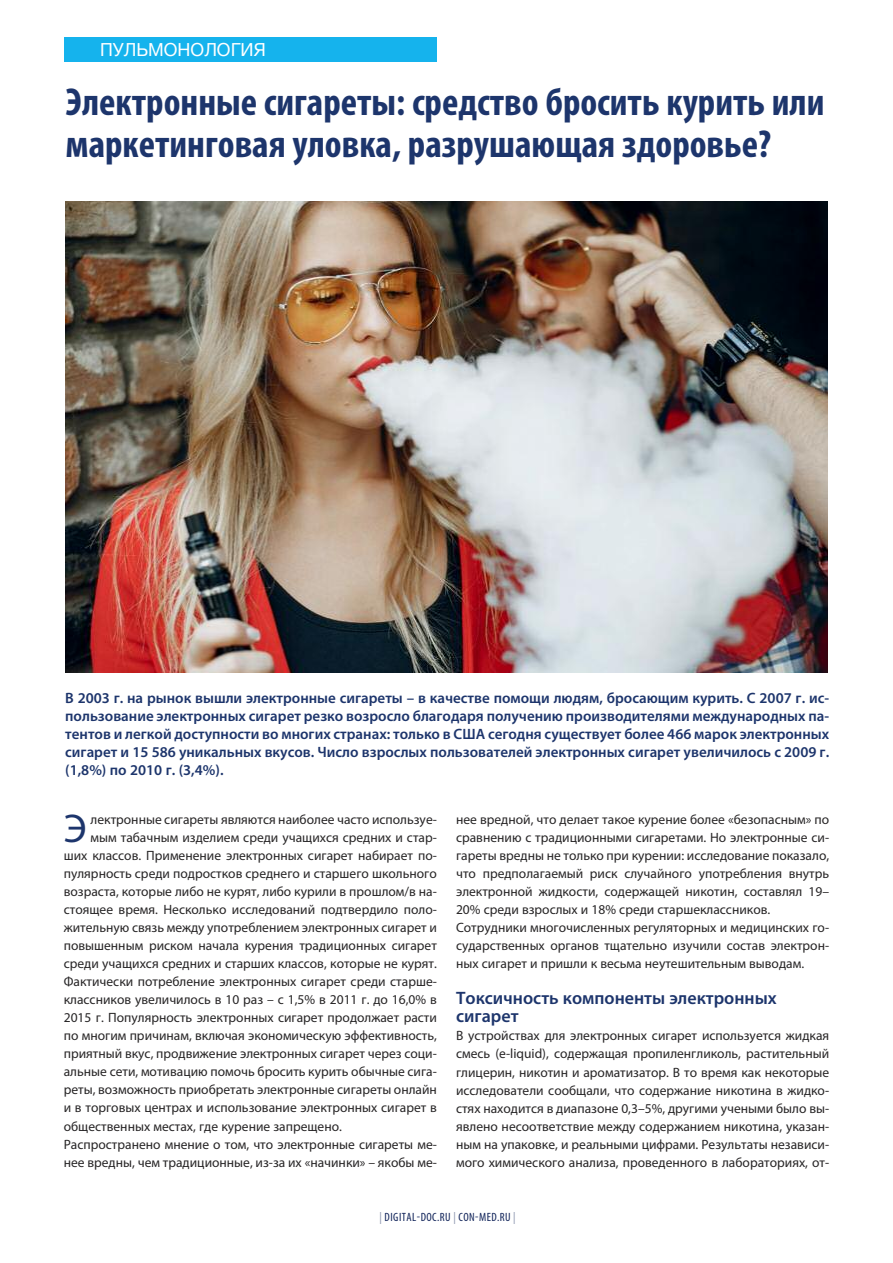
<style>
.page{position:relative;width:893px;height:1263px;background:#fff}
.page>*{position:absolute;margin:0;border:0;box-sizing:border-box;transform-origin:0 0}
.t1{font:40.2px "Myriad Pro";color:#1d356c}
.t2{font:700 condensed 39px/42px "Myriad Pro";color:#1d356c}
.t3{font:600 18px/18px "Myriad Pro";color:#1d356c}
.t4{font:18px "Helvetica Neue";color:#fff}
.t5{font:600 15px/18px "Myriad Pro";color:#1d356c;text-align:justify}
.t6{font:13.5px/18px "Myriad Pro";color:#272526}
.t7{font:condensed 12px "Myriad Pro";letter-spacing:.04em;color:#11245a}
.s1{color:#8892ac}
</style>
<div class="page">
<img style="left:65px;top:201px;width:763px;height:472px">
<div style="left:65px;top:37px;width:372px;height:24px;background:#15b3ed"></div>
<h3 class="t4" style="left:100px;top:39px;width:167px">пульмонология</h3>
<h2 class="t2" style="left:66px;top:85px;width:760px">Электронные сигареты: средство бросить курить или маркетинговая уловка, разрушающая здоровье?</h2>
<p class="t5" style="left:65px;top:690px;width:765px">В 2003 г. на рынок вышли электронные сигареты – в качестве помощи людям, бросающим курить. С 2007 г. ис&shy;пользование электронных сигарет резко возросло благодаря получению производителями международных па&shy;тентов и легкой доступности во многих странах: только в США сегодня существует более 466 марок электронных сигарет и 15 586 уникальных вкусов. Число взрослых пользователей электронных сигарет увеличилось с 2009 г. (1,8%) по 2010 г. (3,4%).</p>
<h1 class="t1" style="left:64px;top:814px;width:24px">Э</h1>
<p class="t6" style="left:91px;top:812px;width:348px">лектронные сигареты являются наиболее часто используе-</p>
<p class="t6" style="left:91px;top:830px;width:348px">мым табачным изделием среди учащихся средних и стар-</p>
<p class="t6" style="left:64px;top:848px;width:375px">ших классов. Применение электронных сигарет набирает по-</p>
<p class="t6" style="left:64px;top:866px;width:375px">пулярность среди подростков среднего и старшего школьного</p>
<p class="t6" style="left:64px;top:884px;width:375px">возраста, которые либо не курят, либо курили в прошлом/в на-</p>
<p class="t6" style="left:64px;top:902px;width:375px">стоящее время. Несколько исследований подтвердило поло-</p>
<p class="t6" style="left:64px;top:920px;width:375px">жительную связь между употреблением электронных сигарет и</p>
<p class="t6" style="left:64px;top:938px;width:375px">повышенным риском начала курения традиционных сигарет</p>
<p class="t6" style="left:64px;top:956px;width:375px">среди учащихся средних и старших классов, которые не курят.</p>
<p class="t6" style="left:64px;top:974px;width:375px">Фактически потребление электронных сигарет среди старше-</p>
<p class="t6" style="left:64px;top:992px;width:375px">классников увеличилось в 10 раз – с 1,5% в 2011 г. до 16,0% в</p>
<p class="t6" style="left:64px;top:1010px;width:375px">2015 г. Популярность электронных сигарет продолжает расти</p>
<p class="t6" style="left:64px;top:1028px;width:375px">по многим причинам, включая экономическую эффективность,</p>
<p class="t6" style="left:64px;top:1046px;width:375px">приятный вкус, продвижение электронных сигарет через соци-</p>
<p class="t6" style="left:64px;top:1064px;width:375px">альные сети, мотивацию помочь бросить курить обычные сига-</p>
<p class="t6" style="left:64px;top:1082px;width:375px">реты, возможность приобретать электронные сигареты онлайн</p>
<p class="t6" style="left:64px;top:1100px;width:375px">и в торговых центрах и использование электронных сигарет в</p>
<p class="t6" style="left:64px;top:1118px;width:280px">общественных местах, где курение запрещено.</p>
<p class="t6" style="left:64px;top:1136px;width:375px">Распространено мнение о том, что электронные сигареты ме-</p>
<p class="t6" style="left:64px;top:1154px;width:375px">нее вредны, чем традиционные, из-за их «начинки» – якобы ме-</p>
<p class="t6" style="left:456px;top:812px;width:375px">нее вредной, что делает такое курение более «безопасным» по сравнению с традиционными сигаретами. Но электронные си&shy;гареты вредны не только при курении: исследование показало, что предполагаемый риск случайного употребления внутрь электронной жидкости, содержащей никотин, составлял 19– 20% среди взрослых и 18% среди старшеклассников.<br>Сотрудники многочисленных регуляторных и медицинских го&shy;сударственных органов тщательно изучили состав электрон&shy;ных сигарет и пришли к весьма неутешительным выводам.</p>
<h3 class="t3" style="left:456px;top:991px;width:322px">Токсичность компоненты электронных сигарет</h3>
<p class="t6" style="left:456px;top:1028px;width:375px;text-align:justify">В устройствах для электронных сигарет используется жидкая смесь (e-liquid), содержащая пропиленгликоль, растительный глицерин, никотин и ароматизатор. В то время как некоторые исследователи сообщали, что содержание никотина в жидко&shy;стях находится в диапазоне 0,3–5%, другими учеными было вы&shy;явлено несоответствие между содержанием никотина, указан&shy;ным на упаковке, и реальными цифрами. Результаты независи&shy;мого химического анализа, проведенного в лабораториях, от-</p>
<p class="t7" style="left:380px;top:1213px;width:138px"><span class="s1">|</span> DIGITAL-DOC.RU <span class="s1">|</span> CON-MED.RU <span class="s1">|</span></p>
</div>
